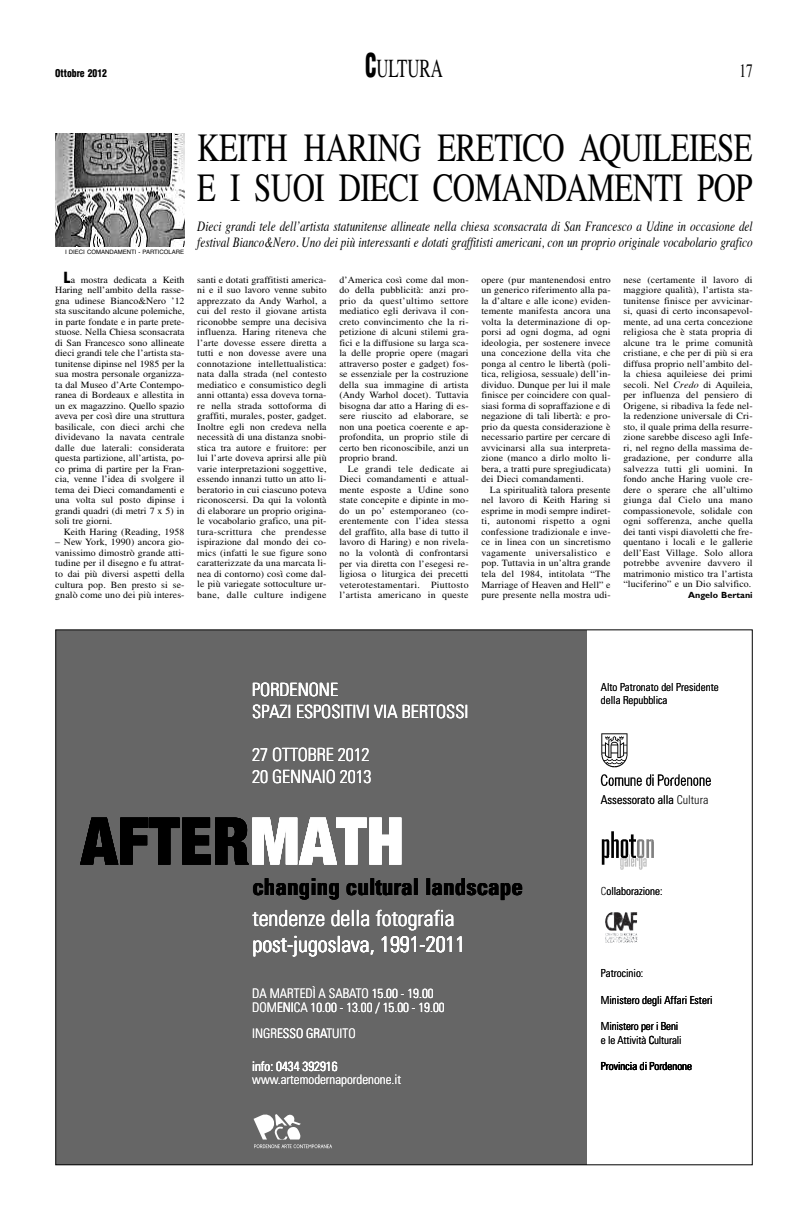
<style>
.page{position:relative;width:808px;height:1222px;background:#fff}
.page>*{position:absolute;margin:0;border:0;box-sizing:border-box;transform-origin:0 0}
.t1{font:900 condensed 65.7px "Helvetica Neue";color:#000}
.t2{font:40px/40px "Times";letter-spacing:-.015em;color:#000;scale:.77 1}
.t3{font:26px "Times";color:#000;scale:.65 1}
.t4{font:700 condensed 23.2px "Univers LT Std";color:#000}
.t5{font:300 condensed 22.2px "Univers LT Std";color:#fff}
.t6{font:19px "Times";color:#000;scale:.7 1}
.t7{font:300 condensed 18.2px/21.8px "Univers LT Std";color:#fff}
.t8{font:italic 14px/16px "Times";color:#000;scale:.8 1}
.t9{font:300 condensed 13.1px "Univers LT Std";color:#fff}
.t10{font:300 condensed 12.1px "Univers LT Std";color:#000}
.t11{font:300 condensed 11.1px "Univers LT Std";color:#000}
.t12{font:900 condensed 10.5px "Helvetica";color:#000;scale:.92 1}
.t13{font:9.5px/10.5px "Times";letter-spacing:.01em;color:#000;text-align:justify;scale:1.04 1}
.t14{font:700 9px "Gill Sans";color:#000}
.t15{font:6px "Helvetica";color:#000}
.s1{font-family:"Helvetica";font-weight:900;font-stretch:condensed;font-size:32px}
.s2{font-family:"Helvetica";font-weight:900;font-stretch:condensed;font-size:15px}
.s3{font-style:italic}
.s4{color:#fff}
</style>
<div class="page">
<div style="left:56px;top:630px;width:530px;height:534px;background:#666"></div>
<svg style="left:254px;top:1114px;width:78px;height:34px"></svg>
<svg style="left:601px;top:733px;width:26px;height:34px"></svg>
<svg style="left:601px;top:774px;width:110px;height:12px"></svg>
<img style="left:605px;top:941px;width:32px;height:2px">
<svg style="left:602px;top:831px;width:52px;height:39px"></svg>
<img style="left:55px;top:133px;width:130px;height:114px">
<p class="t12" style="left:55px;top:67px;width:58px">Ottobre 2012</p>
<h3 class="t3" style="left:365px;top:59px;width:121px"><span class="s1">C</span>ULTURA</h3>
<h3 class="t6" style="left:739px;top:64px;width:20px">17</h3>
<p class="t15" style="left:65px;top:249px;width:121px">I DIECI COMANDAMENTI - PARTICOLARE</p>
<p class="t13" style="left:55px;top:275px;width:126px;text-indent:8px"><span class="s2">L</span>a mostra dedicata a Keith Haring nell’ambito della rasse&shy;gna udinese Bianco&amp;Nero ’12 sta suscitando alcune polemiche, in parte fondate e in parte prete&shy;stuose. Nella Chiesa sconsacrata di San Francesco sono allineate dieci grandi tele che l’artista sta&shy;tunitense dipinse nel 1985 per la sua mostra personale organizza&shy;ta dal Museo d’Arte Contempo&shy;ranea di Bordeaux e allestita in un ex magazzino. Quello spazio aveva per così dire una struttura basilicale, con dieci archi che dividevano la navata centrale dalle due laterali: considerata questa partizione, all’artista, po&shy;co prima di partire per la Fran&shy;cia, venne l’idea di svolgere il tema dei Dieci comandamenti e una volta sul posto dipinse i grandi quadri (di metri 7 x 5) in soli tre giorni.</p>
<p class="t13" style="left:64px;top:527px;width:118px">Keith Haring (Reading, 1958</p>
<p class="t13" style="left:55px;top:538px;width:126px">– New York, 1990) ancora gio&shy;vanissimo dimostrò grande atti&shy;tudine per il disegno e fu attrat&shy;to dai più diversi aspetti della cultura pop. Ben presto si se&shy;gnalò come uno dei più interes-</p>
<h2 class="t2" style="left:197px;top:132px;width:723px">KEITH HARING ERETICO AQUILEIESE<br>E I SUOI DIECI COMANDAMENTI POP</h2>
<p class="t8" style="left:197px;top:220px;width:696px">Dieci grandi tele dell’artista statunitense allineate nella chiesa sconsacrata di San Francesco a Udine in occasione del festival Bianco&amp;Nero. Uno dei più interessanti e dotati graffitisti americani, con un proprio originale vocabolario grafico</p>
<p class="t13" style="left:197px;top:275px;width:126px">santi e dotati graffitisti america&shy;ni e il suo lavoro venne subito apprezzato da Andy Warhol, a cui del resto il giovane artista riconobbe sempre una decisiva influenza. Haring riteneva che l’arte dovesse essere diretta a tutti e non dovesse avere una connotazione intellettualistica: nata dalla strada (nel contesto mediatico e consumistico degli anni ottanta) essa doveva torna&shy;re nella strada sottoforma di graffiti, murales, poster, gadget.<br>Inoltre egli non credeva nella necessità di una distanza snobi&shy;stica tra autore e fruitore: per lui l’arte doveva aprirsi alle più varie interpretazioni soggettive, essendo innanzi tutto un atto li&shy;beratorio in cui ciascuno poteva riconoscersi. Da qui la volontà di elaborare un proprio origina&shy;le vocabolario grafico, una pit&shy;tura-scrittura che prendesse ispirazione dal mondo dei co&shy;mics (infatti le sue figure sono caratterizzate da una marcata li&shy;nea di contorno) così come dal&shy;le più variegate sottoculture ur&shy;bane, dalle culture indigene</p>
<p class="t13" style="left:339px;top:275px;width:126px">d’America così come dal mon&shy;do della pubblicità: anzi pro&shy;prio da quest’ultimo settore mediatico egli derivava il con&shy;creto convincimento che la ri&shy;petizione di alcuni stilemi gra&shy;fici e la diffusione su larga sca&shy;la delle proprie opere (magari attraverso poster e gadget) fos&shy;se essenziale per la costruzione della sua immagine di artista (Andy Warhol docet). Tuttavia bisogna dar atto a Haring di es&shy;sere riuscito ad elaborare, se non una poetica coerente e ap&shy;profondita, un proprio stile di certo ben riconoscibile, anzi un proprio brand.</p>
<p class="t13" style="left:339px;top:464px;width:126px;text-indent:9px">Le grandi tele dedicate ai Dieci comandamenti e attual&shy;mente esposte a Udine sono state concepite e dipinte in mo&shy;do un po’ estemporaneo (co&shy;erentemente con l’idea stessa del graffito, alla base di tutto il lavoro di Haring) e non rivela&shy;no la volontà di confrontarsi per via diretta con l’esegesi re&shy;ligiosa o liturgica dei precetti veterotestamentari. Piuttosto l’artista americano in queste</p>
<p class="t13" style="left:481px;top:275px;width:126px">opere (pur mantenendosi entro un generico riferimento alla pa&shy;la d’altare e alle icone) eviden&shy;temente manifesta ancora una volta la determinazione di op&shy;porsi ad ogni dogma, ad ogni ideologia, per sostenere invece una concezione della vita che ponga al centro le libertà (poli&shy;tica, religiosa, sessuale) dell’in&shy;dividuo. Dunque per lui il male finisce per coincidere con qual&shy;siasi forma di sopraffazione e di negazione di tali libertà: e pro&shy;prio da questa considerazione è necessario partire per cercare di avvicinarsi alla sua interpreta&shy;zione (manco a dirlo molto li&shy;bera, a tratti pure spregiudicata) dei Dieci comandamenti.</p>
<p class="t13" style="left:481px;top:485px;width:126px;text-indent:9px">La spiritualità talora presente nel lavoro di Keith Haring si esprime in modi sempre indiret&shy;ti, autonomi rispetto a ogni confessione tradizionale e inve&shy;ce in linea con un sincretismo vagamente universalistico e pop. Tuttavia in un’altra grande tela del 1984, intitolata “The Marriage of Heaven and Hell” e pure presente nella mostra udi-</p>
<p class="t13" style="left:623px;top:275px;width:126px">nese (certamente il lavoro di maggiore qualità), l’artista sta&shy;tunitense finisce per avvicinar&shy;si, quasi di certo inconsapevol&shy;mente, ad una certa concezione religiosa che è stata propria di alcune tra le prime comunità cristiane, e che per di più si era diffusa proprio nell’ambito del&shy;la chiesa aquileiese dei primi secoli. Nel <span class="s3">Credo</span> di Aquileia, per influenza del pensiero di Origene, si ribadiva la fede nel&shy;la redenzione universale di Cri&shy;sto, il quale prima della resurre&shy;zione sarebbe disceso agli Infe&shy;ri, nel regno della massima de&shy;gradazione, per condurre alla salvezza tutti gli uomini. In fondo anche Haring vuole cre&shy;dere o sperare che all’ultimo giunga dal Cielo una mano compassionevole, solidale con ogni sofferenza, anche quella dei tanti vispi diavoletti che fre&shy;quentano i locali e le gallerie dell’East Village. Solo allora potrebbe avvenire davvero il matrimonio mistico tra l’artista “luciferino” e un Dio salvifico.</p>
<p class="t14" style="left:688px;top:591px;width:66px">Angelo Bertani</p>
<h3 class="t7" style="left:252px;top:680px;width:218px">PORDENONE<br>SPAZI ESPOSITIVI VIA BERTOSSI</h3>
<h3 class="t7" style="left:252px;top:745px;width:119px">27 OTTOBRE 2012</h3>
<h3 class="t7" style="left:252px;top:767px;width:121px">20 GENNAIO 2013</h3>
<p class="t11" style="left:601px;top:682px;width:119px">Alto Patronato del Presidente</p>
<p class="t11" style="left:601px;top:696px;width:68px">della Repubblica</p>
<p class="t10" style="left:601px;top:795px;width:109px">Assessorato alla Cultura</p>
<h1 class="t1" style="left:81px;top:817px;width:325px">AFTER<span class="s4">MATH</span></h1>
<h3 class="t4" style="left:252px;top:878px;width:272px">changing cultural landscape</h3>
<h3 class="t5" style="left:253px;top:909px;width:204px">tendenze della fotografia</h3>
<h3 class="t5" style="left:253px;top:936px;width:214px">post-jugoslava, 1991-2011</h3>
<h3 class="t9" style="left:252px;top:989px;width:183px">DA MARTEDÌ A SABATO 15.00 - 19.00</h3>
<h3 class="t9" style="left:252px;top:1002px;width:194px">DOMENICA 10.00 - 13.00 / 15.00 - 19.00</h3>
<h3 class="t9" style="left:252px;top:1028px;width:105px">INGRESSO GRATUITO</h3>
<p class="t11" style="left:601px;top:887px;width:63px">Collaborazione:</p>
<p class="t11" style="left:601px;top:969px;width:44px">Patrocinio:</p>
<p class="t11" style="left:601px;top:996px;width:113px">Ministero degli Affari Esteri</p>
<p class="t11" style="left:601px;top:1022px;width:79px">Ministero per i Beni</p>
<p class="t11" style="left:601px;top:1036px;width:82px">e le Attività Culturali</p>
<h3 class="t9" style="left:252px;top:1062px;width:87px">info: 0434 392916</h3>
<p class="t11" style="left:601px;top:1062px;width:93px">Provincia di Pordenone</p>
<h3 class="t9" style="left:252px;top:1075px;width:150px">www.artemodernapordenone.it</h3>
</div>
